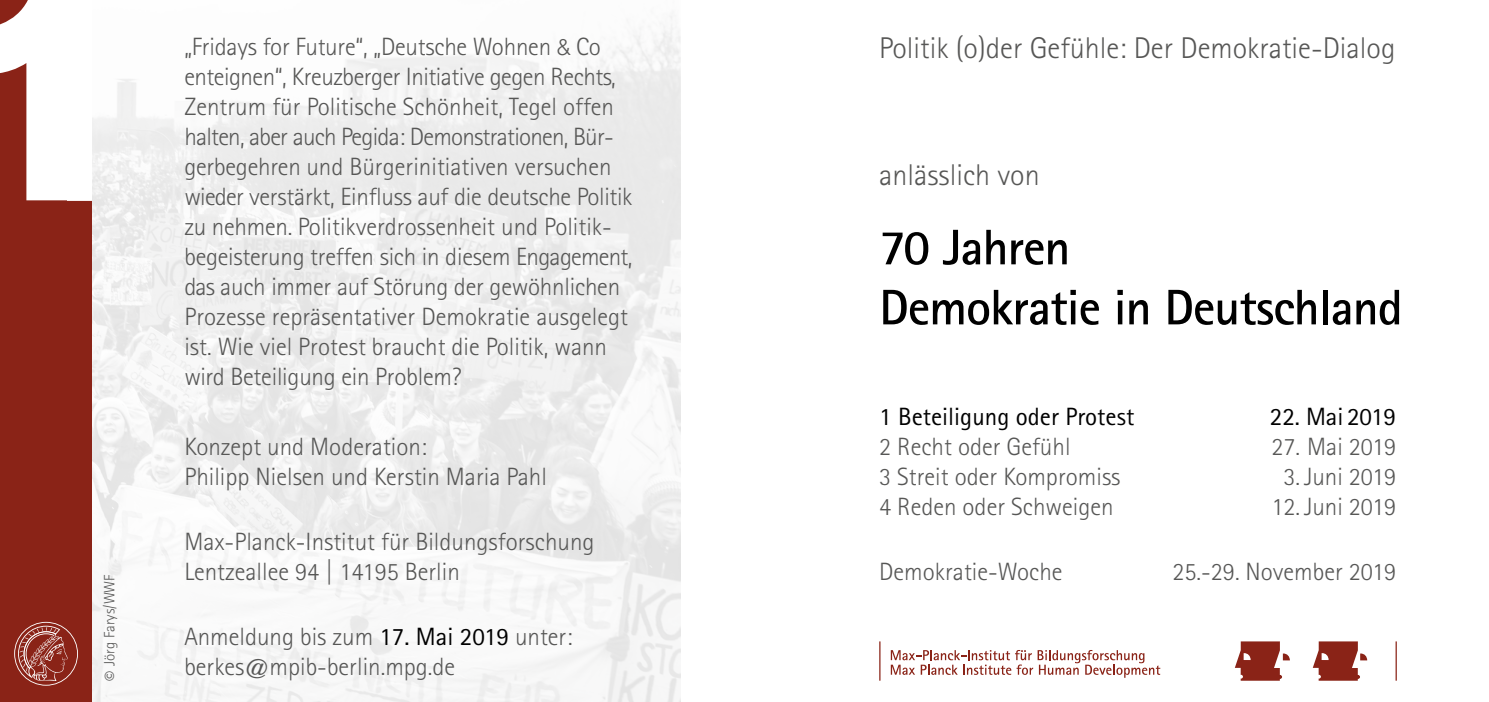
<style>
.page{position:relative;width:1489px;height:702px;background:#fff}
.page>*{position:absolute;margin:0;border:0;box-sizing:border-box;transform-origin:0 0}
.t1{font:700 375px "Bau";color:#fff}
.t2{font:700 50px/60px "Agfa Rotis Sans Serif";letter-spacing:-.02em;color:#000}
.Affiliation{font:300 30px "Agfa Rotis Sans Serif";color:#575756}
.t3{font:300 25px/30px "Agfa Rotis Sans Serif";color:#575756}
.t4{font:25px "Agfa Rotis Sans Serif";color:#000}
.Affiliation-2{font:300 15px "Agfa Rotis Sans Serif";color:#575756}
.s1{font-size:20px}
.s2{font-family:"Helvetica Neue LT Pro";font-size:22.5px}
.s3{font-weight:400}
.s4{font-weight:400;color:#000}
</style>
<div class="page">
<div style="left:0;top:0;width:92px;height:702px;background:#8a2317"></div>
<div style="left:92px;top:0;width:595px;height:702px;background:linear-gradient(to right,#f5f5f5,#efefef)"></div>
<div style="left:68px;top:0;width:24px;height:200px;background:#f1e5e4"></div>
<hr style="left:879px;top:641px;width:1px;height:39px;background:#8a2317">
<hr style="left:1395px;top:641px;width:1px;height:39px;background:#8a2317">
<svg style="left:1234px;top:641px;width:55px;height:39px"></svg>
<svg style="left:1312px;top:641px;width:54px;height:39px"></svg>
<svg style="left:890px;top:650px;width:270px;height:27px"></svg>
<svg style="left:14px;top:621px;width:64px;height:64px"></svg>
<p class="t1" style="left:-28px;top:-196px;width:148px">1</p>
<p class="Affiliation-2" style="left:101px;top:680px;width:108px;rotate:-90deg"><span class="s1">©</span> Jörg Farys/WWF</p>
<p class="t3" style="left:184px;top:31px;width:449px">„Fridays for Future“, „Deutsche Wohnen <span class="s2">&amp;</span> Co enteignen“, Kreuzberger Initiative gegen Rechts, Zentrum für Politische Schönheit, Tegel offen halten, aber auch Pegida: Demonstrationen, Bür&shy;gerbegehren und Bürgerinitiativen versuchen wieder verstärkt, Einfluss auf die deutsche Politik zu nehmen. Politikverdrossenheit und Politik&shy;begeisterung treffen sich in diesem Engagement, das auch immer auf Störung der gewöhnlichen Prozesse repräsentativer Demokratie ausgelegt ist. Wie viel Protest braucht die Politik, wann wird Beteiligung ein Problem?</p>
<p class="t3" style="left:184px;top:431px;width:364px">Konzept und Moderation:<br>Philipp Nielsen und Kerstin Maria Pahl</p>
<p class="t3" style="left:184px;top:526px;width:412px">Max-Planck-Institut für Bildungsforschung</p>
<p class="t3" style="left:184px;top:556px;width:277px">Lentzeallee 94 <span class="s3">|</span> 14195 Berlin</p>
<p class="t3" style="left:184px;top:621px;width:389px">Anmeldung bis zum <span class="s4">17. Mai 2019</span> unter: berkes@mpib-berlin.mpg.de</p>
<p class="Affiliation" style="left:879px;top:31px;width:517px">Politik (o)der Gefühle: Der Demokratie-Dialog</p>
<p class="Affiliation" style="left:879px;top:158px;width:162px">anlässlich von</p>
<p class="t2" style="left:879px;top:216px;width:525px">70 Jahren<br>Demokratie in Deutschland</p>
<p class="t4" style="left:879px;top:402px;width:256px">1 Beteiligung oder Protest</p>
<p class="t4" style="left:1269px;top:402px;width:128px">22. Mai 2019</p>
<p class="t3" style="left:879px;top:431px;width:193px">2 Recht oder Gefühl</p>
<p class="t3" style="left:1271px;top:431px;width:126px">27. Mai 2019</p>
<p class="t3" style="left:879px;top:461px;width:243px">3 Streit oder Kompromiss</p>
<p class="t3" style="left:1283px;top:461px;width:114px">3. Juni 2019</p>
<p class="t3" style="left:879px;top:491px;width:236px">4 Reden oder Schweigen</p>
<p class="t3" style="left:1271px;top:491px;width:126px">12. Juni 2019</p>
<p class="t3" style="left:879px;top:556px;width:185px">Demokratie-Woche</p>
<p class="t3" style="left:1172px;top:556px;width:225px">25.-29. November 2019</p>
</div>
